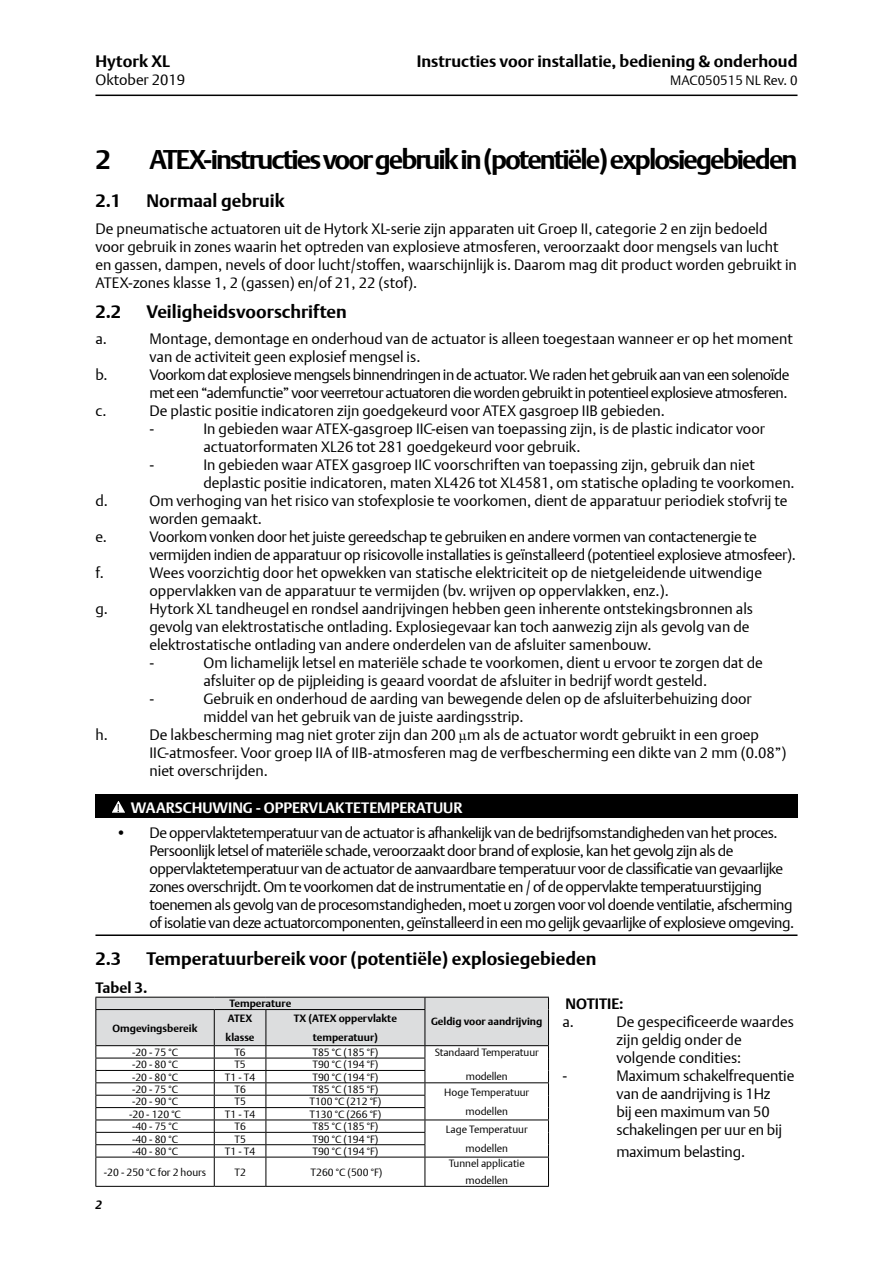
<style>
.page{position:relative;width:893px;height:1263px;background:#fff}
.page>*{position:absolute;margin:0;border:0;box-sizing:border-box;transform-origin:0 0}
.t1{font:700 27px "DTL Argo T";letter-spacing:-.07em;color:#000}
.t2{font:700 18px "DTL Argo T";color:#000}
.t3{font:700 16.5px "DTL Argo T";color:#000}
.t4{font:15px/18px "DTL Argo T Light";letter-spacing:-.01em;color:#000}
.t5{font:15px/18px "DTL Argo T Light";letter-spacing:-.03em;color:#000}
.t6{font:15px/18px "DTL Argo T Light";letter-spacing:-.035em;color:#000}
.t7{font:700 15px "DTL Argo T";color:#fff}
.t8{font:700 15px "DTL Argo T";color:#000}
.t9{font:13.5px "DTL Argo T Light";color:#000}
.t10{font:italic 700 12px "DTL Argo T";color:#000}
.t11{font:10.5px/19.5px "DTL Argo T Light";color:#000;text-align:center}
.t12{font:700 10.5px/19.5px "DTL Argo T";color:#000}
.s1{font-family:"DTL Argo T Light";font-weight:400;font-size:11.25px;color:#000}
</style>
<div class="page">
<hr style="left:95px;top:95px;width:702px;height:1px;background:#000">
<div style="left:95px;top:795px;width:702px;height:23px;background:#000"></div>
<hr style="left:95px;top:934px;width:702px;height:2px;background:#000">
<svg style="left:112px;top:801px;width:13px;height:12px"></svg>
<svg style="left:95px;top:997px;width:454px;height:189px"></svg>
<hr style="left:95px;top:1186px;width:119px;height:1px;background:#000">
<hr style="left:214px;top:1186px;width:52px;height:1px;background:#000">
<hr style="left:266px;top:1186px;width:159px;height:1px;background:#000">
<hr style="left:425px;top:1186px;width:124px;height:1px;background:#000">
<p class="t3" style="left:95px;top:51px;width:76px">Hytork XL</p>
<p class="t4" style="left:95px;top:70px;width:91px">Oktober 2019</p>
<p class="t3" style="left:417px;top:51px;width:382px">Instructies voor installatie, bediening &amp; onderhoud</p>
<p class="t9" style="left:670px;top:72px;width:129px">MAC050515 NL Rev. 0</p>
<h1 class="t1" style="left:95px;top:143px;width:17px">2</h1>
<h1 class="t1" style="left:149px;top:143px;width:649px">ATEX-instructies voor gebruik in (potentiële) explosiegebieden</h1>
<p class="t2" style="left:95px;top:190px;width:27px">2.1</p>
<p class="t2" style="left:146px;top:190px;width:140px">Normaal gebruik</p>
<p class="t4" style="left:95px;top:219px;width:703px">De pneumatische actuatoren uit de Hytork XL-serie zijn apparaten uit Groep II, categorie 2 en zijn bedoeld voor gebruik in zones waarin het optreden van explosieve atmosferen, veroorzaakt door mengsels van lucht en gassen, dampen, nevels of door lucht/stoffen, waarschijnlijk is. Daarom mag dit product worden gebruikt in ATEX-zones klasse 1, 2 (gassen) en/of 21, 22 (stof).</p>
<p class="t2" style="left:95px;top:301px;width:27px">2.2</p>
<p class="t2" style="left:146px;top:301px;width:202px">Veiligheidsvoorschriften</p>
<p class="t4" style="left:95px;top:330px;width:13px">a.</p>
<p class="t4" style="left:149px;top:330px;width:645px">Montage, demontage en onderhoud van de actuator is alleen toegestaan wanneer er op het moment van de activiteit geen explosief mengsel is.</p>
<p class="t4" style="left:95px;top:366px;width:14px">b.</p>
<p class="t6" style="left:149px;top:366px;width:642px">Voorkom dat explosieve mengsels binnendringen in de actuator. We raden het gebruik aan van een solenoïde met een “ademfunctie” voor veerretour actuatoren die worden gebruikt in potentieel explosieve atmosferen.</p>
<p class="t4" style="left:95px;top:402px;width:13px">c.</p>
<p class="t4" style="left:149px;top:402px;width:517px">De plastic positie indicatoren zijn goedgekeurd voor ATEX gasgroep IIB gebieden. -</p>
<p class="t4" style="left:203px;top:420px;width:563px">In gebieden waar ATEX-gasgroep IIC-eisen van toepassing zijn, is de plastic indicator voor actuatorformaten XL26 tot 281 goedgekeurd voor gebruik.</p>
<p class="t4" style="left:149px;top:456px;width:6px">-</p>
<p class="t4" style="left:203px;top:456px;width:593px">In gebieden waar ATEX gasgroep IIC voorschriften van toepassing zijn, gebruik dan niet deplastic positie indicatoren, maten XL426 tot XL4581, om statische oplading te voorkomen.</p>
<p class="t4" style="left:95px;top:492px;width:14px">d.</p>
<p class="t4" style="left:149px;top:492px;width:640px">Om verhoging van het risico van stofexplosie te voorkomen, dient de apparatuur periodiek stofvrij te worden gemaakt.</p>
<p class="t4" style="left:95px;top:528px;width:13px">e.</p>
<p class="t4" style="left:149px;top:528px;width:648px">Voorkom vonken door het juiste gereedschap te gebruiken en andere vormen van contactenergie te vermijden indien de apparatuur op risicovolle installaties is geïnstalleerd (potentieel explosieve atmosfeer).</p>
<p class="t4" style="left:95px;top:564px;width:10px">f.</p>
<p class="t4" style="left:149px;top:564px;width:614px">Wees voorzichtig door het opwekken van statische elektriciteit op de nietgeleidende uitwendige oppervlakken van de apparatuur te vermijden (bv. wrijven op oppervlakken, enz.).</p>
<p class="t4" style="left:95px;top:600px;width:14px">g.</p>
<p class="t4" style="left:149px;top:600px;width:605px">Hytork XL tandheugel en rondsel aandrijvingen hebben geen inherente ontstekingsbronnen als gevolg van elektrostatische ontlading. Explosiegevaar kan toch aanwezig zijn als gevolg van de elektrostatische ontlading van andere onderdelen van de afsluiter samenbouw.<br>-</p>
<p class="t4" style="left:203px;top:654px;width:561px">Om lichamelijk letsel en materiële schade te voorkomen, dient u ervoor te zorgen dat de afsluiter op de pijpleiding is geaard voordat de afsluiter in bedrijf wordt gesteld.</p>
<p class="t4" style="left:149px;top:690px;width:6px">-</p>
<p class="t4" style="left:203px;top:690px;width:550px">Gebruik en onderhoud de aarding van bewegende delen op de afsluiterbehuizing door middel van het gebruik van de juiste aardingsstrip.</p>
<p class="t4" style="left:95px;top:726px;width:14px">h.</p>
<p class="t4" style="left:149px;top:726px;width:639px">De lakbescherming mag niet groter zijn dan 200 μm als de actuator wordt gebruikt in een groep<br>IIC-atmosfeer. Voor groep IIA of IIB-atmosferen mag de verfbescherming een dikte van 2 mm (0.08”) niet overschrijden.</p>
<p class="t7" style="left:117px;top:799px;width:347px"><span class="s1">!</span> WAARSCHUWING - OPPERVLAKTETEMPERATUUR</p>
<p class="t5" style="left:149px;top:823px;width:646px;text-indent:-34px">• De oppervlaktetemperatuur van de actuator is afhankelijk van de bedrijfsomstandigheden van het proces.<br>Persoonlijk letsel of materiële schade, veroorzaakt door brand of explosie, kan het gevolg zijn als de oppervlaktetemperatuur van de actuator de aanvaardbare temperatuur voor de classificatie van gevaarlijke zones overschrijdt. Om te voorkomen dat de instrumentatie en / of de oppervlakte temperatuurstijging toenemen als gevolg van de procesomstandigheden, moet u zorgen voor vol doende ventilatie, afscherming of isolatie van deze actuatorcomponenten, geïnstalleerd in een mo gelijk gevaarlijke of explosieve omgeving.</p>
<p class="t2" style="left:95px;top:947px;width:27px">2.3</p>
<p class="t2" style="left:146px;top:947px;width:451px">Temperatuurbereik voor (potentiële) explosiegebieden</p>
<p class="t8" style="left:95px;top:978px;width:54px">Tabel 3.</p>
<p class="t12" style="left:229px;top:994px;width:63px">Temperature</p>
<p class="t12" style="left:431px;top:1012px;width:113px">Geldig voor aandrijving</p>
<p class="t8" style="left:565px;top:995px;width:60px">NOTITIE:</p>
<p class="t4" style="left:562px;top:1013px;width:13px">a.</p>
<p class="t4" style="left:616px;top:1013px;width:179px">De gespecificeerde waardes zijn geldig onder de volgende condities:</p>
<p class="t4" style="left:562px;top:1067px;width:6px">-</p>
<p class="t4" style="left:616px;top:1067px;width:179px">Maximum schakelfrequentie van de aandrijving is 1Hz<br>bij een maximum van 50 schakelingen per uur en bij</p>
<p class="t4" style="left:616px;top:1142px;width:130px">maximum belasting.</p>
<p class="t12" style="left:113px;top:1018px;width:86px">Omgevingsbereik</p>
<p class="t12" style="left:226px;top:1008px;width:31px">ATEX klasse</p>
<p class="t12" style="left:294px;top:1008px;width:105px;text-align:center">TX (ATEX oppervlakte temperatuur)</p>
<p class="t11" style="left:132px;top:1042px;width:48px">-20 - 75 °C</p>
<p class="t11" style="left:234px;top:1042px;width:13px">T6</p>
<p class="t11" style="left:312px;top:1042px;width:68px">T85 °C (185 °F)</p>
<p class="t11" style="left:435px;top:1043px;width:106px">Standaard Temperatuur</p>
<p class="t11" style="left:466px;top:1066px;width:43px">modellen</p>
<p class="t11" style="left:132px;top:1055px;width:48px">-20 - 80 °C</p>
<p class="t11" style="left:234px;top:1055px;width:13px">T5</p>
<p class="t11" style="left:312px;top:1055px;width:68px">T90 °C (194 °F)</p>
<p class="t11" style="left:132px;top:1067px;width:48px">-20 - 80 °C</p>
<p class="t11" style="left:225px;top:1067px;width:32px">T1 - T4</p>
<p class="t11" style="left:312px;top:1067px;width:68px">T90 °C (194 °F)</p>
<p class="t11" style="left:132px;top:1079px;width:48px">-20 - 75 °C</p>
<p class="t11" style="left:234px;top:1079px;width:13px">T6</p>
<p class="t11" style="left:312px;top:1079px;width:68px">T85 °C (185 °F)</p>
<p class="t11" style="left:444px;top:1082px;width:87px">Hoge Temperatuur modellen</p>
<p class="t11" style="left:132px;top:1092px;width:48px">-20 - 90 °C</p>
<p class="t11" style="left:234px;top:1092px;width:13px">T5</p>
<p class="t11" style="left:309px;top:1092px;width:73px">T100 °C (212 °F)</p>
<p class="t11" style="left:129px;top:1104px;width:53px">-20 - 120 °C</p>
<p class="t11" style="left:225px;top:1104px;width:32px">T1 - T4</p>
<p class="t11" style="left:309px;top:1104px;width:73px">T130 °C (266 °F)</p>
<p class="t11" style="left:132px;top:1116px;width:48px">-40 - 75 °C</p>
<p class="t11" style="left:234px;top:1116px;width:13px">T6</p>
<p class="t11" style="left:312px;top:1116px;width:68px">T85 °C (185 °F)</p>
<p class="t11" style="left:446px;top:1119px;width:83px">Lage Temperatuur modellen</p>
<p class="t11" style="left:132px;top:1129px;width:48px">-40 - 80 °C</p>
<p class="t11" style="left:234px;top:1129px;width:13px">T5</p>
<p class="t11" style="left:312px;top:1129px;width:68px">T90 °C (194 °F)</p>
<p class="t11" style="left:132px;top:1141px;width:48px">-40 - 80 °C</p>
<p class="t11" style="left:225px;top:1141px;width:32px">T1 - T4</p>
<p class="t11" style="left:312px;top:1141px;width:68px">T90 °C (194 °F)</p>
<p class="t11" style="left:104px;top:1162px;width:104px">-20 - 250 °C for 2 hours</p>
<p class="t11" style="left:234px;top:1162px;width:13px">T2</p>
<p class="t11" style="left:311px;top:1162px;width:73px">T260 °C (500 °F)</p>
<p class="t11" style="left:449px;top:1155px;width:78px;line-height:16.8px">Tunnel applicatie modellen</p>
<p class="t10" style="left:95px;top:1197px;width:8px">2</p>
</div>
